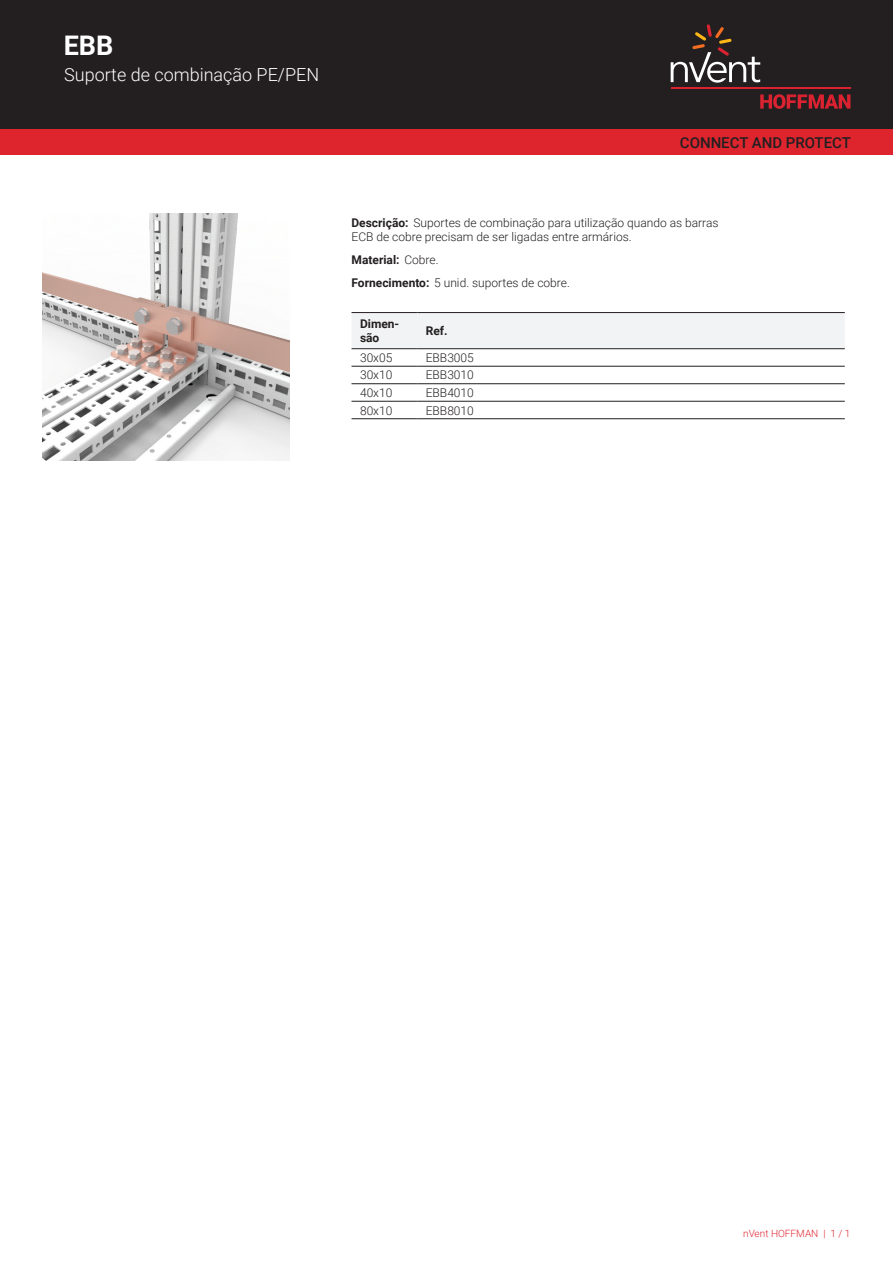
<style>
.page{position:relative;width:893px;height:1263px;background:#fff}
.page>*{position:absolute;margin:0;border:0;box-sizing:border-box;transform-origin:0 0}
.t1{font:700 27px "Roboto";color:#fff}
.t2{font:300 18px "Roboto";color:#fff}
.t3{font:500 15px "Roboto";color:#231f20}
.t4{font:300 12px/14.4px "Roboto";color:#231f20}
.t5{font:700 12px/14.4px "Roboto";color:#231f20}
.t6{font:300 10.05px "Roboto";color:#de252e}
.s1{font-weight:700}
</style>
<div class="page">
<div style="left:0;top:0;width:893px;height:129px;background:#231f20"></div>
<svg style="left:760px;top:94px;width:90px;height:15px"></svg>
<hr style="left:671px;top:88px;width:179px;height:1px;background:#db2230">
<svg style="left:671px;top:24px;width:89px;height:59px"></svg>
<div style="left:0;top:129px;width:893px;height:26px;background:#de252e"></div>
<div style="left:351px;top:313px;width:494px;height:35px;background:#f2f3f4"></div>
<hr style="left:351px;top:312px;width:66px;height:1px;background:#231f20">
<hr style="left:417px;top:312px;width:428px;height:1px;background:#231f20">
<hr style="left:351px;top:366px;width:66px;height:1px;background:#231f20">
<hr style="left:417px;top:366px;width:428px;height:1px;background:#231f20">
<hr style="left:351px;top:383px;width:66px;height:1px;background:#231f20">
<hr style="left:417px;top:383px;width:428px;height:1px;background:#231f20">
<hr style="left:351px;top:401px;width:66px;height:1px;background:#231f20">
<hr style="left:417px;top:401px;width:428px;height:1px;background:#231f20">
<hr style="left:351px;top:418px;width:66px;height:1px;background:#231f20">
<hr style="left:417px;top:418px;width:428px;height:1px;background:#231f20">
<hr style="left:351px;top:348px;width:66px;height:1px;background:#231f20">
<hr style="left:417px;top:348px;width:428px;height:1px;background:#231f20">
<img style="left:43px;top:213px;width:246px;height:247px">
<h1 class="t1" style="left:64px;top:27px;width:51px">EBB</h1>
<h2 class="t2" style="left:64px;top:62px;width:257px">Suporte de combinação PE/PEN</h2>
<p class="t3" style="left:680px;top:132px;width:173px">CONNECT AND PROTECT</p>
<p class="t4" style="left:351px;top:215px;width:369px"><span class="s1">Descrição:</span> Suportes de combinação para utilização quando as barras<br>ECB de cobre precisam de ser ligadas entre armários.</p>
<p class="t4" style="left:351px;top:248px;width:220px;line-height:23px"><span class="s1">Material:</span> Cobre.<br><span class="s1">Fornecimento:</span> 5 unid. suportes de cobre.</p>
<p class="t5" style="left:360px;top:316px;width:41px">Dimen&shy;são</p>
<p class="t5" style="left:426px;top:323px;width:23px">Ref.</p>
<p class="t4" style="left:360px;top:350px;width:34px">30x05</p>
<p class="t4" style="left:426px;top:350px;width:50px">EBB3005</p>
<p class="t4" style="left:360px;top:368px;width:34px">30x10</p>
<p class="t4" style="left:426px;top:368px;width:50px">EBB3010</p>
<p class="t4" style="left:360px;top:385px;width:34px">40x10</p>
<p class="t4" style="left:426px;top:385px;width:50px">EBB4010</p>
<p class="t4" style="left:360px;top:403px;width:34px">80x10</p>
<p class="t4" style="left:426px;top:403px;width:50px">EBB8010</p>
<p class="t6" style="left:743px;top:1226px;width:109px">nVent HOFFMAN | 1 / 1</p>
</div>
